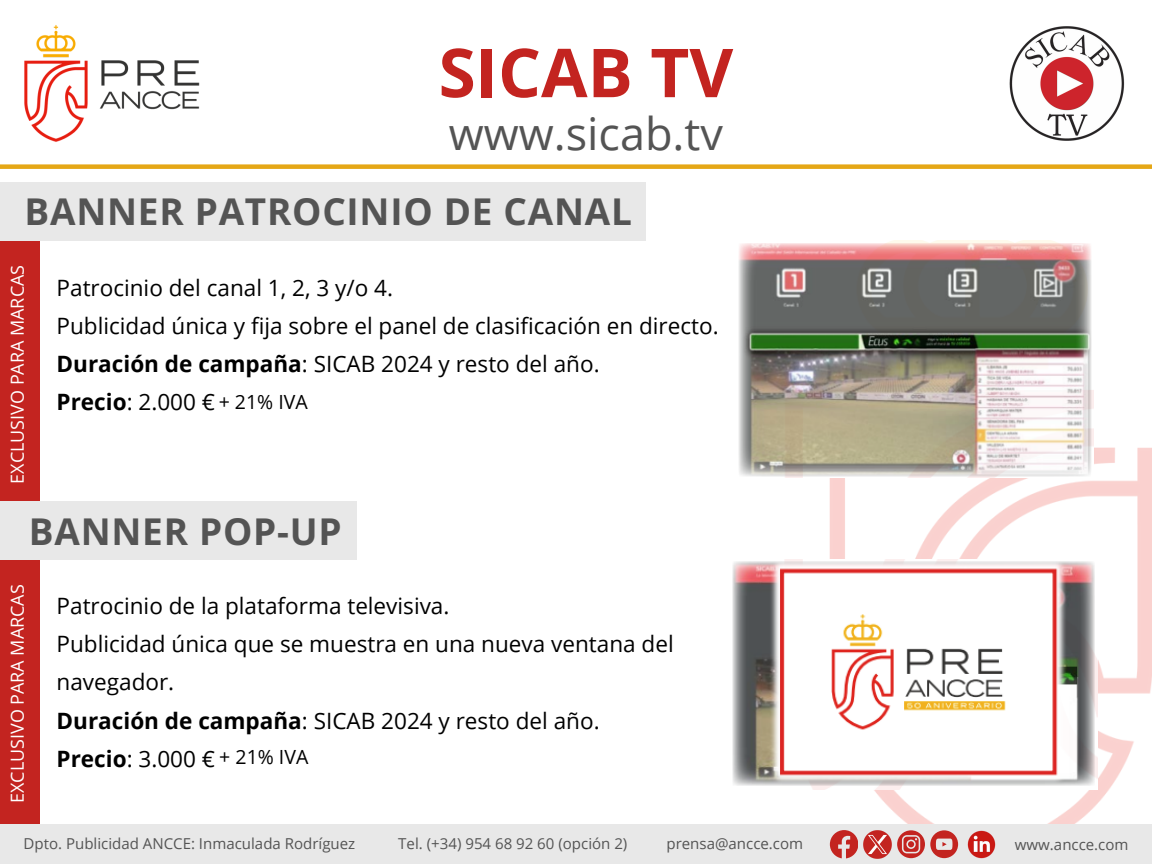
<style>
.page{position:relative;width:1152px;height:864px;background:#fff}
.page>*{position:absolute;margin:0;border:0;box-sizing:border-box;transform-origin:0 0}
.t1{font:700 67.5px "Open Sans";color:#c32420}
.t2{font:45px "Open Sans";color:#545454}
.t3{font:700 36.9px "Open Sans";letter-spacing:.02em;color:#545454}
.t4{font:22.5px/38.2px "Open Sans";color:#000}
.t5{font:19.5px "Open Sans";color:#000}
.t6{font:18px "Open Sans";color:#fff}
.t7{font:15px "Open Sans";color:#545454}
.s1{font-weight:700}
</style>
<div class="page">
<img style="left:830px;top:390px;width:322px;height:434px">
<div style="left:0;top:479px;width:40px;height:356px;background:#c32420"></div>
<div style="left:0;top:824px;width:1152px;height:40px;background:#e8e8e8"></div>
<img style="left:24px;top:25px;width:176px;height:117px">
<div style="left:0;top:196px;width:40px;height:357px;background:#c32420"></div>
<div style="left:0;top:182px;width:646px;height:59px;background:#e8e8e8"></div>
<div style="left:0;top:164px;width:1152px;height:5px;background:#e5a716"></div>
<img style="left:1009px;top:26px;width:116px;height:115px">
<div style="left:0;top:502px;width:357px;height:58px;background:#e8e8e8"></div>
<img style="left:739px;top:241px;width:354px;height:237px">
<img style="left:732px;top:560px;width:366px;height:229px">
<svg style="left:830px;top:830px;width:28px;height:28px"></svg>
<svg style="left:897px;top:830px;width:61px;height:28px"></svg>
<img style="left:967px;top:830px;width:29px;height:29px">
<img style="left:864px;top:831px;width:28px;height:28px">
<p class="t1" style="left:439px;top:25px;width:296px">SICAB TV</p>
<p class="t2" style="left:449px;top:102px;width:276px">www.sicab.tv</p>
<h5 class="t3" style="left:25px;top:186px;width:609px">BANNER PATROCINIO DE CANAL</h5>
<h4 class="t6" style="left:5px;top:484px;width:220px;rotate:-90deg">EXCLUSIVO PARA MARCAS</h4>
<h4 class="t4" style="left:57px;top:268px;width:664px">Patrocinio del canal 1, 2, 3 y/o 4.<br>Publicidad única y fija sobre el panel de clasificación en directo.<br><span class="s1">Duración de campaña</span>: SICAB 2024 y resto del año.<br><span class="s1">Precio</span>: 2.000 €</h4>
<h3 class="t5" style="left:219px;top:388px;width:91px">+ 21% IVA</h3>
<h5 class="t3" style="left:29px;top:505px;width:314px">BANNER POP-UP</h5>
<h5 class="t6" style="left:5px;top:803px;width:220px;rotate:-90deg">EXCLUSIVO PARA MARCAS</h5>
<h5 class="t4" style="left:57px;top:586px;width:619px">Patrocinio de la plataforma televisiva.<br>Publicidad única que se muestra en una nueva ventana del navegador.<br><span class="s1">Duración de campaña</span>: SICAB 2024 y resto del año.<br><span class="s1">Precio</span>: 3.000 €</h5>
<p class="t5" style="left:219px;top:743px;width:91px">+ 21% IVA</p>
<p class="t7" style="left:24px;top:833px;width:333px">Dpto. Publicidad ANCCE: Inmaculada Rodríguez</p>
<p class="t7" style="left:398px;top:833px;width:231px">Tel. (+34) 954 68 92 60 (opción 2)</p>
<p class="t7" style="left:667px;top:833px;width:138px">prensa@ancce.com</p>
<p class="t7" style="left:1015px;top:834px;width:115px">www.ancce.com</p>
</div>
